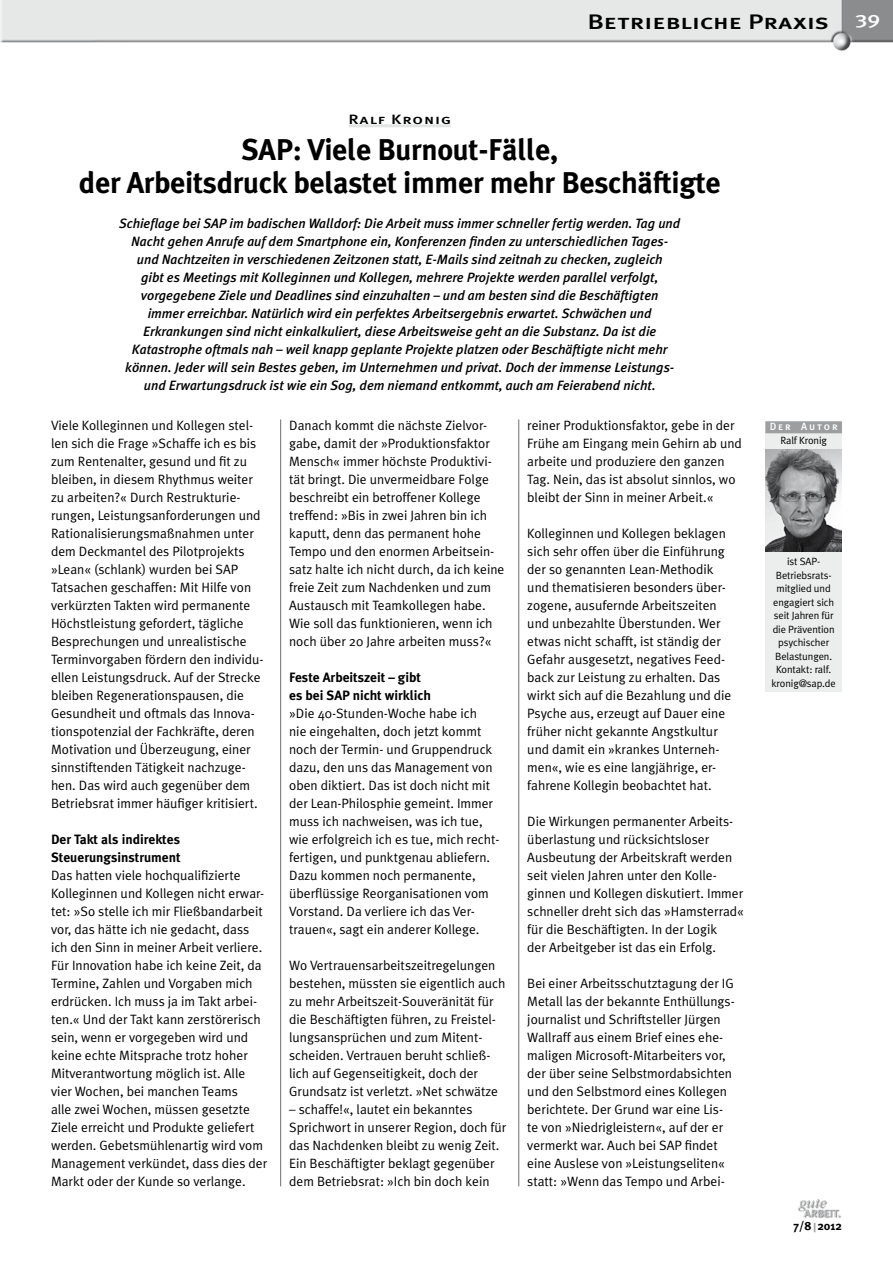
<style>
.page{position:relative;width:893px;height:1263px;background:#fff}
.page>*{position:absolute;margin:0;border:0;box-sizing:border-box;transform-origin:0 0}
.t1{font:700 30px/33px "Meta Plus";letter-spacing:-.01em;color:#000;text-align:center}
.t2{font:21px "Meta Plus Medium Caps";color:#000;scale:1.3 1}
.t3{font:13.5px/18px "Meta Plus Normal";color:#000}
.t4{font:italic 500 13.5px/18px "Meta Plus";color:#000;text-align:center}
.t5{font:700 13.5px/18px "Meta Plus";color:#000}
.t6{font:13.5px "Meta Plus Medium Caps";letter-spacing:.05em;color:#000;scale:1.3 1}
.t7{font:700 12px "Meta Plus";color:#000}
.t8{font:10.5px/13.5px "Meta Plus Normal";letter-spacing:-.01em;color:#000;text-align:center}
.t9{font:10.5px "Meta Plus Medium Caps";letter-spacing:.185em;color:#fff}
.s1{font-size:18px;color:#fff}
.s2{color:#9c9e9f}
</style>
<div class="page">
<img style="left:798px;top:1199px;width:43px;height:19px">
<img style="left:1px;top:0;width:892px;height:50px">
<img style="left:0;top:0;width:1px;height:50px">
<hr style="left:349px;top:124px;width:102px;height:3px;background:#e3e4e4">
<hr style="left:280px;top:420px;width:1px;height:766px;background:#707172">
<hr style="left:518px;top:420px;width:1px;height:766px;background:#707172">
<div style="left:765px;top:421px;width:77px;height:271px;background:#eceded"></div>
<div style="left:765px;top:421px;width:77px;height:12px;background:#9c9e9f"></div>
<img style="left:765px;top:449px;width:77px;height:102px">
<h2 class="t2" style="left:587px;top:10px;width:227px">Betriebliche Praxis <span class="s1">39</span></h2>
<p class="t6" style="left:348px;top:112px;width:80px">Ralf Kronig</p>
<h1 class="t1" style="left:79px;top:133px;width:643px">SAP: Viele Burnout-Fälle,<br>der Arbeitsdruck belastet immer mehr Beschäftigte</h1>
<p class="t4" style="left:119px;top:214px;width:563px">Schieflage bei SAP im badischen Walldorf: Die Arbeit muss immer schneller fertig werden. Tag und Nacht gehen Anrufe auf dem Smartphone ein, Konferenzen finden zu unterschiedlichen Tages&shy;und Nachtzeiten in verschiedenen Zeitzonen statt, E-Mails sind zeitnah zu checken, zugleich<br>gibt es Meetings mit Kolleginnen und Kollegen, mehrere Projekte werden parallel verfolgt, vorgegebene Ziele und Deadlines sind einzuhalten – und am besten sind die Beschäftigten<br>immer erreichbar. Natürlich wird ein perfektes Arbeitsergebnis erwartet. Schwächen und Erkrankungen sind nicht einkalkuliert, diese Arbeitsweise geht an die Substanz. Da ist die Katastrophe oftmals nah – weil knapp geplante Projekte platzen oder Beschäftigte nicht mehr können. Jeder will sein Bestes geben, im Unternehmen und privat. Doch der immense Leistungs&shy;und Erwartungsdruck ist wie ein Sog, dem niemand entkommt, auch am Feierabend nicht.</p>
<p class="t3" style="left:51px;top:416px;width:214px">Viele Kolleginnen und Kollegen stel&shy;len sich die Frage »Schaffe ich es bis zum Rentenalter, gesund und fit zu bleiben, in diesem Rhythmus weiter zu arbeiten?« Durch Restrukturie&shy;rungen, Leistungsanforderungen und Rationalisierungsmaßnahmen unter dem Deckmantel des Pilotprojekts »Lean« (schlank) wurden bei SAP Tatsachen geschaffen: Mit Hilfe von verkürzten Takten wird permanente Höchstleistung gefordert, tägliche Besprechungen und unrealistische Terminvorgaben fördern den individu&shy;ellen Leistungsdruck. Auf der Strecke bleiben Regenerationspausen, die Gesundheit und oftmals das Innova&shy;tionspotenzial der Fachkräfte, deren Motivation und Überzeugung, einer sinnstiftenden Tätigkeit nachzuge&shy;hen. Das wird auch gegenüber dem Betriebsrat immer häufiger kritisiert.</p>
<p class="t5" style="left:51px;top:830px;width:131px">Der Takt als indirektes<br>Steuerungsinstrument</p>
<p class="t3" style="left:51px;top:866px;width:218px">Das hatten viele hochqualifizierte Kolleginnen und Kollegen nicht erwar&shy;tet: »So stelle ich mir Fließbandarbeit vor, das hätte ich nie gedacht, dass ich den Sinn in meiner Arbeit verliere.<br>Für Innovation habe ich keine Zeit, da Termine, Zahlen und Vorgaben mich erdrücken. Ich muss ja im Takt arbei&shy;ten.« Und der Takt kann zerstörerisch sein, wenn er vorgegeben wird und keine echte Mitsprache trotz hoher Mitverantwortung möglich ist. Alle vier Wochen, bei manchen Teams<br>alle zwei Wochen, müssen gesetzte Ziele erreicht und Produkte geliefert werden. Gebetsmühlenartig wird vom Management verkündet, dass dies der Markt oder der Kunde so verlange.</p>
<p class="t3" style="left:527px;top:416px;width:216px">reiner Produktionsfaktor, gebe in der Frühe am Eingang mein Gehirn ab und arbeite und produziere den ganzen Tag. Nein, das ist absolut sinnlos, wo bleibt der Sinn in meiner Arbeit.«</p>
<p class="t3" style="left:527px;top:524px;width:206px">Kolleginnen und Kollegen beklagen sich sehr offen über die Einführung der so genannten Lean-Methodik und thematisieren besonders über&shy;zogene, ausufernde Arbeitszeiten und unbezahlte Überstunden. Wer etwas nicht schafft, ist ständig der Gefahr ausgesetzt, negatives Feed&shy;back zur Leistung zu erhalten. Das wirkt sich auf die Bezahlung und die Psyche aus, erzeugt auf Dauer eine früher nicht gekannte Angstkultur und damit ein »krankes Unterneh&shy;men«, wie es eine langjährige, er&shy;fahrene Kollegin beobachtet hat.</p>
<p class="t3" style="left:527px;top:812px;width:218px">Die Wirkungen permanenter Arbeits&shy;überlastung und rücksichtsloser Ausbeutung der Arbeitskraft werden seit vielen Jahren unter den Kolle&shy;ginnen und Kollegen diskutiert. Immer schneller dreht sich das »Hamsterrad« für die Beschäftigten. In der Logik<br>der Arbeitgeber ist das ein Erfolg.</p>
<p class="t3" style="left:527px;top:974px;width:209px">Bei einer Arbeitsschutztagung der IG Metall las der bekannte Enthüllungs&shy;journalist und Schriftsteller Jürgen Wallraff aus einem Brief eines ehe&shy;maligen Microsoft-Mitarbeiters vor, der über seine Selbstmordabsichten und den Selbstmord eines Kollegen berichtete. Der Grund war eine Lis&shy;te von »Niedrigleistern«, auf der er vermerkt war. Auch bei SAP findet eine Auslese von »Leistungseliten« statt: »Wenn das Tempo und Arbei-</p>
<p class="t3" style="left:289px;top:416px;width:217px">Danach kommt die nächste Zielvor&shy;gabe, damit der »Produktionsfaktor Mensch« immer höchste Produktivi&shy;tät bringt. Die unvermeidbare Folge beschreibt ein betroffener Kollege treffend: »Bis in zwei Jahren bin ich kaputt, denn das permanent hohe Tempo und den enormen Arbeitsein&shy;satz halte ich nicht durch, da ich keine freie Zeit zum Nachdenken und zum Austausch mit Teamkollegen habe.<br>Wie soll das funktionieren, wenn ich noch über 20 Jahre arbeiten muss?«</p>
<p class="t5" style="left:289px;top:668px;width:143px">Feste Arbeitszeit – gibt es bei SAP nicht wirklich</p>
<p class="t3" style="left:289px;top:704px;width:212px">»Die 40-Stunden-Woche habe ich<br>nie eingehalten, doch jetzt kommt noch der Termin- und Gruppendruck dazu, den uns das Management von oben diktiert. Das ist doch nicht mit der Lean-Philosphie gemeint. Immer muss ich nachweisen, was ich tue, wie erfolgreich ich es tue, mich recht&shy;fertigen, und punktgenau abliefern.<br>Dazu kommen noch permanente, überflüssige Reorganisationen vom Vorstand. Da verliere ich das Ver&shy;trauen«, sagt ein anderer Kollege.</p>
<p class="t3" style="left:289px;top:956px;width:218px">Wo Vertrauensarbeitszeitregelungen bestehen, müssten sie eigentlich auch zu mehr Arbeitszeit-Souveränität für die Beschäftigten führen, zu Freistel&shy;lungsansprüchen und zum Mitent&shy;scheiden. Vertrauen beruht schließ&shy;lich auf Gegenseitigkeit, doch der Grundsatz ist verletzt. »Net schwätze</p>
<p class="t3" style="left:289px;top:1100px;width:219px">– schaffe!«, lautet ein bekanntes Sprichwort in unserer Region, doch für das Nachdenken bleibt zu wenig Zeit.<br>Ein Beschäftigter beklagt gegenüber dem Betriebsrat: »Ich bin doch kein</p>
<p class="t9" style="left:770px;top:421px;width:70px">Der Autor</p>
<p class="t8" style="left:780px;top:433px;width:48px">Ralf Kronig</p>
<p class="t8" style="left:771px;top:555px;width:66px">ist SAP-<br>Betriebsrats&shy;mitglied und engagiert sich seit Jahren für die Prävention psychischer<br>Belastungen.<br>Kontakt: ralf. kronig@sap.de</p>
<p class="t7" style="left:793px;top:1219px;width:50px">7/8<span class="s2">|</span>2012</p>
</div>
